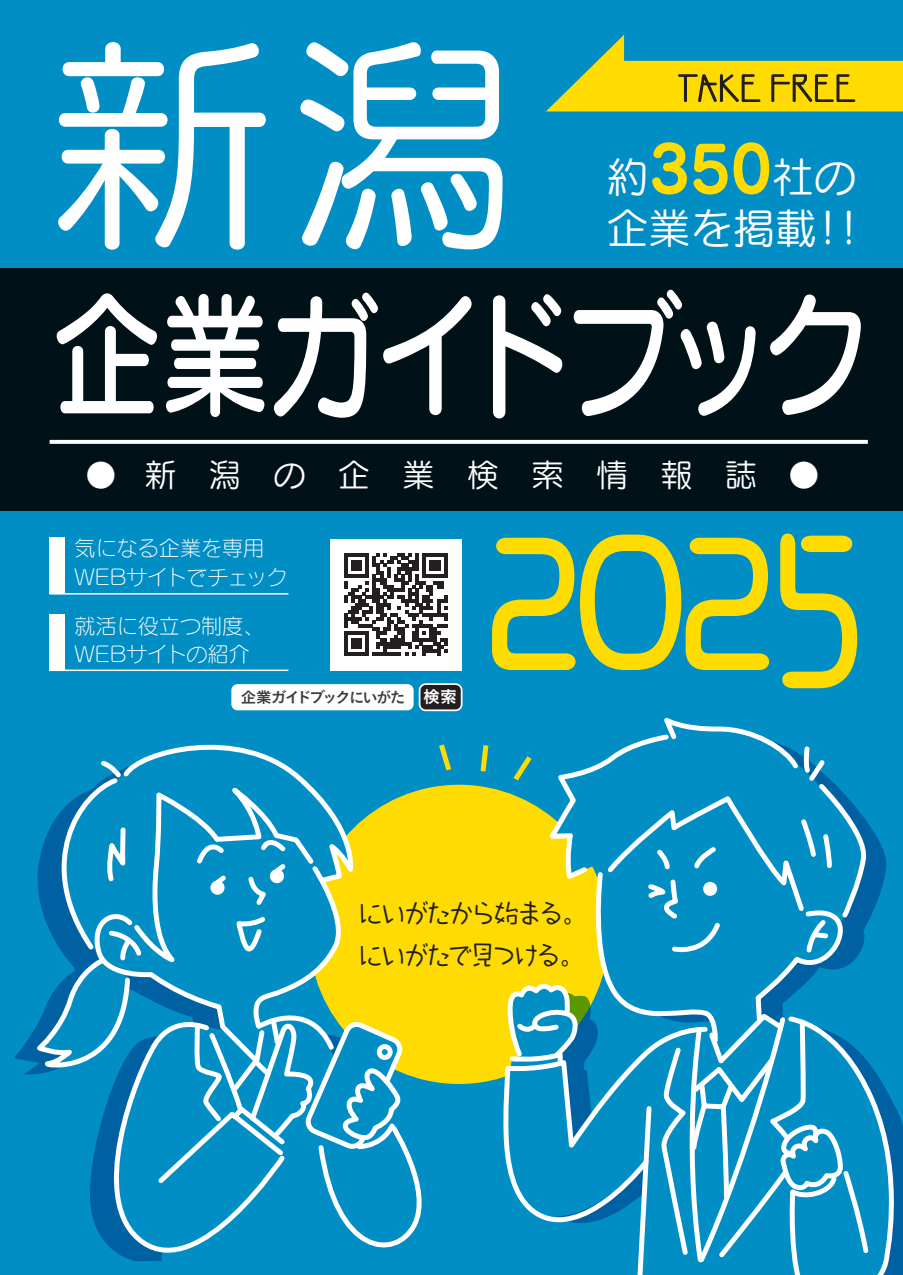
<style>
.page{position:relative;width:903px;height:1275px;background:#008ec4}
.page>*{position:absolute;margin:0;border:0;box-sizing:border-box;transform-origin:0 0}
.t1{font:230.65px "Seurat Pro N M";color:#fff}
.t2{font:136.5px "Seurat Pro N DB";letter-spacing:-.015em;color:#fff;scale:.8 1}
.t3{font:42.18px/50.9px "Seurat Pro N M";color:#fff}
.t4{font:32.2px "Seurat Pro N M";letter-spacing:1em;color:#fff}
.t5{font:27.3px/42.2px "Takapokki Min";letter-spacing:-.09em;color:#231f20;scale:.9 1}
.t6{font:21px/28.5px "Seurat Pro N L";color:#fff}
.t7{font:15.4px "Koburina Go Std N W6";letter-spacing:-.115em;color:#3e3e3f}
.s1{font-family:"Seurat Pro N B";font-size:63.18px;color:#ffdc01}
.s2{font-size:29.05px}
.s3{font-size:16.8px;color:#fff}
</style>
<div class="page">
<div style="left:0;top:268px;width:903px;height:243px;background:#001118"></div>
<div style="left:330px;top:539px;width:132px;height:131px;background:#fff"></div>
<svg style="left:344px;top:553px;width:103px;height:103px"></svg>
<div style="left:231px;top:684px;width:183px;height:26px;background:#fff;border-radius:6px"></div>
<div style="left:420px;top:684px;width:42px;height:26px;background:#231f20;border-radius:6px"></div>
<div style="left:419px;top:683px;width:43px;height:28px;border:2px solid #fff;border-radius:6px"></div>
<svg style="left:480px;top:745px;width:9px;height:27px"></svg>
<svg style="left:50px;top:440px;width:818px;height:4px;background:#f5f6f6"></svg>
<div style="left:309px;top:785px;width:299px;height:299px;background:#ffdc01;border-radius:50%"></div>
<svg style="left:492px;top:535px;width:277px;height:135px"></svg>
<svg style="left:780px;top:533px;width:77px;height:155px"></svg>
<svg style="left:546px;top:35px;width:357px;height:76px"></svg>
<svg style="left:33px;top:744px;width:421px;height:518px"></svg>
<div style="left:50px;top:538px;width:15px;height:56px;background:#fff"></div>
<hr style="left:50px;top:593px;width:238px;height:2px;background:#fff">
<div style="left:50px;top:614px;width:15px;height:56px;background:#fff"></div>
<hr style="left:50px;top:670px;width:238px;height:1px;background:#fff">
<svg style="left:504px;top:720px;width:399px;height:555px"></svg>
<h1 class="t1" style="left:47px;top:-5px;width:474px">新潟</h1>
<h3 class="t3" style="left:606px;top:150px;width:265px">約<span class="s1">350</span>社の企業を掲載！！</h3>
<h2 class="t2" style="left:52px;top:265px;width:1025px">企業ガイドブック</h2>
<h3 class="t4" style="left:86px;top:454px;width:733px"><span class="s2">●</span>新潟の企業検索情報誌 <span class="s2">●</span></h3>
<p class="t6" style="left:75px;top:533px;width:215px">気になる企業を専用<br>WEBサイトでチェック</p>
<p class="t6" style="left:75px;top:611px;width:191px">就活に役立つ制度、<br>WEBサイトの紹介</p>
<p class="t7" style="left:241px;top:686px;width:218px">企業ガイドブックにいがた <span class="s3">検索</span></p>
<p class="t5" style="left:359px;top:891px;width:256px">にいがたから始まる。にいがたで見つける。</p>
</div>
